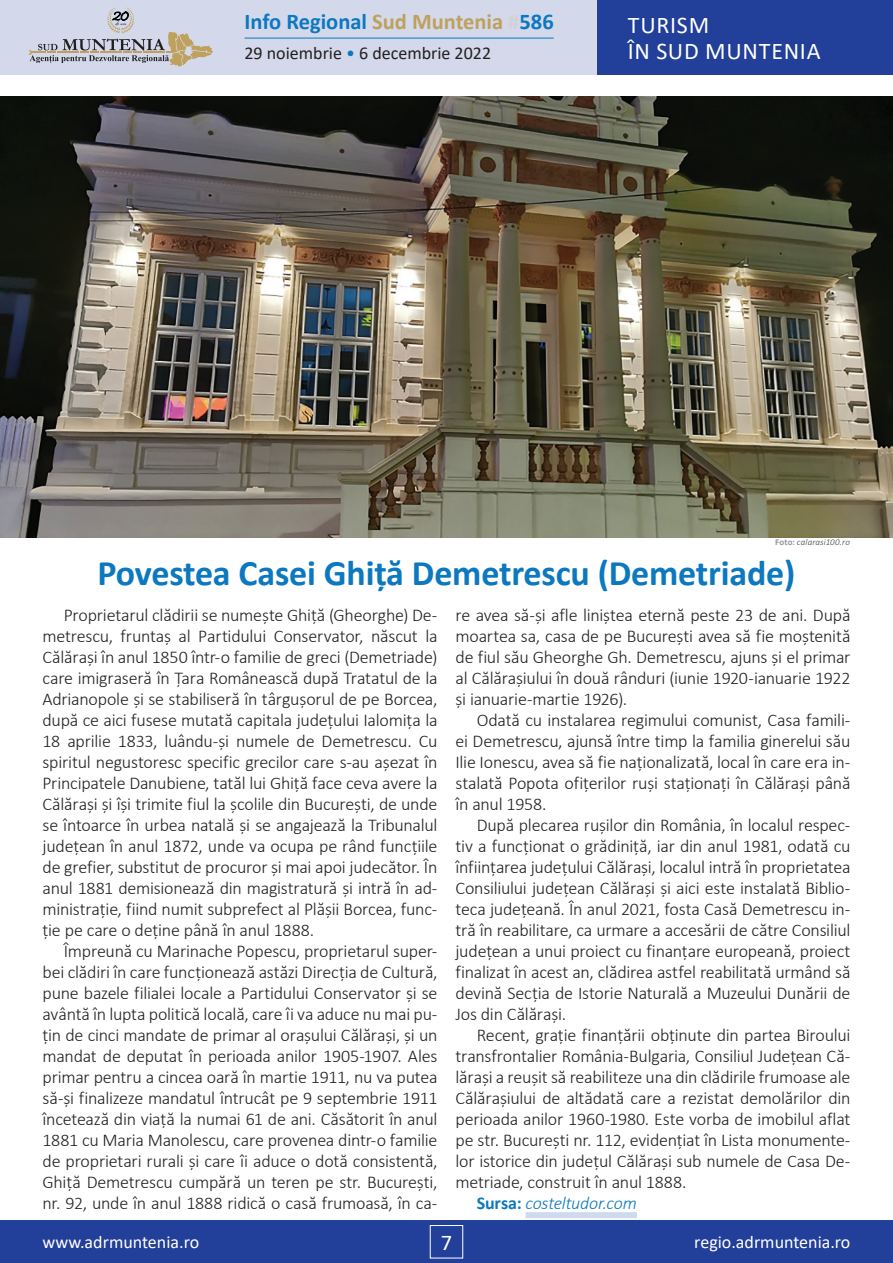
<style>
.page{position:relative;width:893px;height:1263px;background:#fff}
.page>*{position:absolute;margin:0;border:0;box-sizing:border-box;transform-origin:0 0}
.t1{font:700 36px "Calibri";letter-spacing:-.005em;color:#0c78bf}
.t2{font:24px/25.5px "Calibri";letter-spacing:.03em;color:#fff}
.t3{font:700 22.5px "Calibri";color:#0c78bf}
.t4{font:22.5px "Calibri";color:#fff}
.t5{font:300 18px/21px "Calibri";letter-spacing:-.015em;color:#231f20;text-align:justify}
.t6{font:18px "Calibri";color:#fff}
.t7{font:18px "Calibri";color:#231f20}
.t8{font:italic 300 18px "Calibri";letter-spacing:-.015em;color:#0c78bf}
.t9{font:italic 300 9px "Calibri";letter-spacing:.015em;color:#3e3e3f}
.s1{color:#bfa05c}
.s2{color:#d1d2d4}
.s3{color:#0c78bf}
.s4{font-weight:700;font-style:normal;color:#939598}
.s5{font-weight:700;font-style:normal}
</style>
<div class="page">
<div style="left:0;top:1220px;width:893px;height:43px;background:#223f99"></div>
<div style="left:430px;top:1225px;width:33px;height:33px;border:1px solid #fff"></div>
<div style="left:0;top:0;width:893px;height:75px;background:#d3d9eb"></div>
<div style="left:597px;top:0;width:296px;height:75px;background:#223f99"></div>
<hr style="left:244px;top:38px;width:310px;height:1px;background:#0c78bf">
<svg style="left:29px;top:8px;width:184px;height:58px"></svg>
<div style="left:525px;top:1212px;width:112px;height:6px;background:#cedaee"></div>
<img style="left:0;top:96px;width:893px;height:441px">
<p class="t3" style="left:244px;top:6px;width:311px">Info Regional <span class="s1">Sud Muntenia</span> <span class="s2">#</span>586</p>
<p class="t7" style="left:244px;top:41px;width:248px">29 noiembrie <span class="s3">•</span> 6 decembrie 2022</p>
<h2 class="t2" style="left:628px;top:12px;width:195px">TURISM<br>ÎN SUD MUNTENIA</h2>
<p class="t9" style="left:775px;top:536px;width:76px"><span class="s4">Foto:</span> calarasi100.ro</p>
<h1 class="t1" style="left:97px;top:548px;width:699px">Povestea Casei Ghiță Demetrescu (Demetriade)</h1>
<p class="t5" style="left:43px;top:604px;width:396px;text-indent:21px">Proprietarul clădirii se numește Ghiță (Gheorghe) De&shy;metrescu, fruntaș al Partidului Conservator, născut la Călărași în anul 1850 într-o familie de greci (Demetriade) care imigraseră în Țara Românească după Tratatul de la Adrianopole și se stabiliseră în târgușorul de pe Borcea, după ce aici fusese mutată capitala județului Ialomița la 18 aprilie 1833, luându-și numele de Demetrescu. Cu spiritul negustoresc specific grecilor care s-au așezat în Principatele Danubiene, tatăl lui Ghiță face ceva avere la Călărași și își trimite fiul la școlile din București, de unde se întoarce în urbea natală și se angajează la Tribunalul județean în anul 1872, unde va ocupa pe rând funcțiile de grefier, substitut de procuror și mai apoi judecător. În anul 1881 demisionează din magistratură și intră în ad&shy;ministrație, fiind numit subprefect al Plășii Borcea, func&shy;ție pe care o deține până în anul 1888.</p>
<p class="t5" style="left:43px;top:940px;width:396px;text-indent:21px">Împreună cu Marinache Popescu, proprietarul super&shy;bei clădiri în care funcționează astăzi Direcția de Cultură, pune bazele filialei locale a Partidului Conservator și se avântă în lupta politică locală, care îi va aduce nu mai pu&shy;țin de cinci mandate de primar al orașului Călărași, și un mandat de deputat în perioada anilor 1905-1907. Ales primar pentru a cincea oară în martie 1911, nu va putea să-și finalizeze mandatul întrucât pe 9 septembrie 1911 încetează din viață la numai 61 de ani. Căsătorit în anul 1881 cu Maria Manolescu, care provenea dintr-o familie de proprietari rurali și care îi aduce o dotă consistentă, Ghiță Demetrescu cumpără un teren pe str. București, nr. 92, unde în anul 1888 ridică o casă frumoasă, în ca-</p>
<p class="t5" style="left:455px;top:604px;width:396px">re avea să-și afle liniștea eternă peste 23 de ani. După moartea sa, casa de pe București avea să fie moștenită de fiul său Gheorghe Gh. Demetrescu, ajuns și el primar al Călărașiului în două rânduri (iunie 1920-ianuarie 1922 și ianuarie-martie 1926).</p>
<p class="t5" style="left:455px;top:709px;width:396px;text-indent:21px">Odată cu instalarea regimului comunist, Casa famili&shy;ei Demetrescu, ajunsă între timp la familia ginerelui său Ilie Ionescu, avea să fie naționalizată, local în care era in&shy;stalată Popota ofițerilor ruși staționați în Călărași până în anul 1958.</p>
<p class="t5" style="left:455px;top:814px;width:396px;text-indent:21px">După plecarea rușilor din România, în localul respec&shy;tiv a funcționat o grădiniță, iar din anul 1981, odată cu înființarea județului Călărași, localul intră în proprietatea Consiliului județean Călărași și aici este instalată Biblio&shy;teca județeană. În anul 2021, fosta Casă Demetrescu in&shy;tră în reabilitare, ca urmare a accesării de către Consiliul județean a unui proiect cu finanțare europeană, proiect finalizat în acest an, clădirea astfel reabilitată urmând să devină Secția de Istorie Naturală a Muzeului Dunării de Jos din Călărași.</p>
<p class="t5" style="left:477px;top:1024px;width:375px">Recent, grație finanțării obținute din partea Biroului</p>
<p class="t5" style="left:455px;top:1045px;width:396px">transfrontalier România-Bulgaria, Consiliul Județean Că-</p>
<p class="t5" style="left:455px;top:1066px;width:396px">lărași a reușit să reabiliteze una din clădirile frumoase ale</p>
<p class="t5" style="left:455px;top:1087px;width:396px">Călărașiului de altădată care a rezistat demolărilor din</p>
<p class="t5" style="left:455px;top:1108px;width:396px">perioada anilor 1960-1980. Este vorba de imobilul aflat</p>
<p class="t5" style="left:455px;top:1130px;width:396px">pe str. București nr. 112, evidențiat în Lista monumente-</p>
<p class="t5" style="left:455px;top:1151px;width:396px">lor istorice din județul Călărași sub numele de Casa De-</p>
<p class="t5" style="left:455px;top:1172px;width:232px">metriade, construit în anul 1888.</p>
<p class="t8" style="left:477px;top:1192px;width:162px"><span class="s5">Sursa:</span> costeltudor.com</p>
<p class="t6" style="left:43px;top:1230px;width:158px">www.adrmuntenia.ro</p>
<p class="t4" style="left:441px;top:1226px;width:13px">7</p>
<p class="t6" style="left:694px;top:1230px;width:158px">regio.adrmuntenia.ro</p>
</div>
